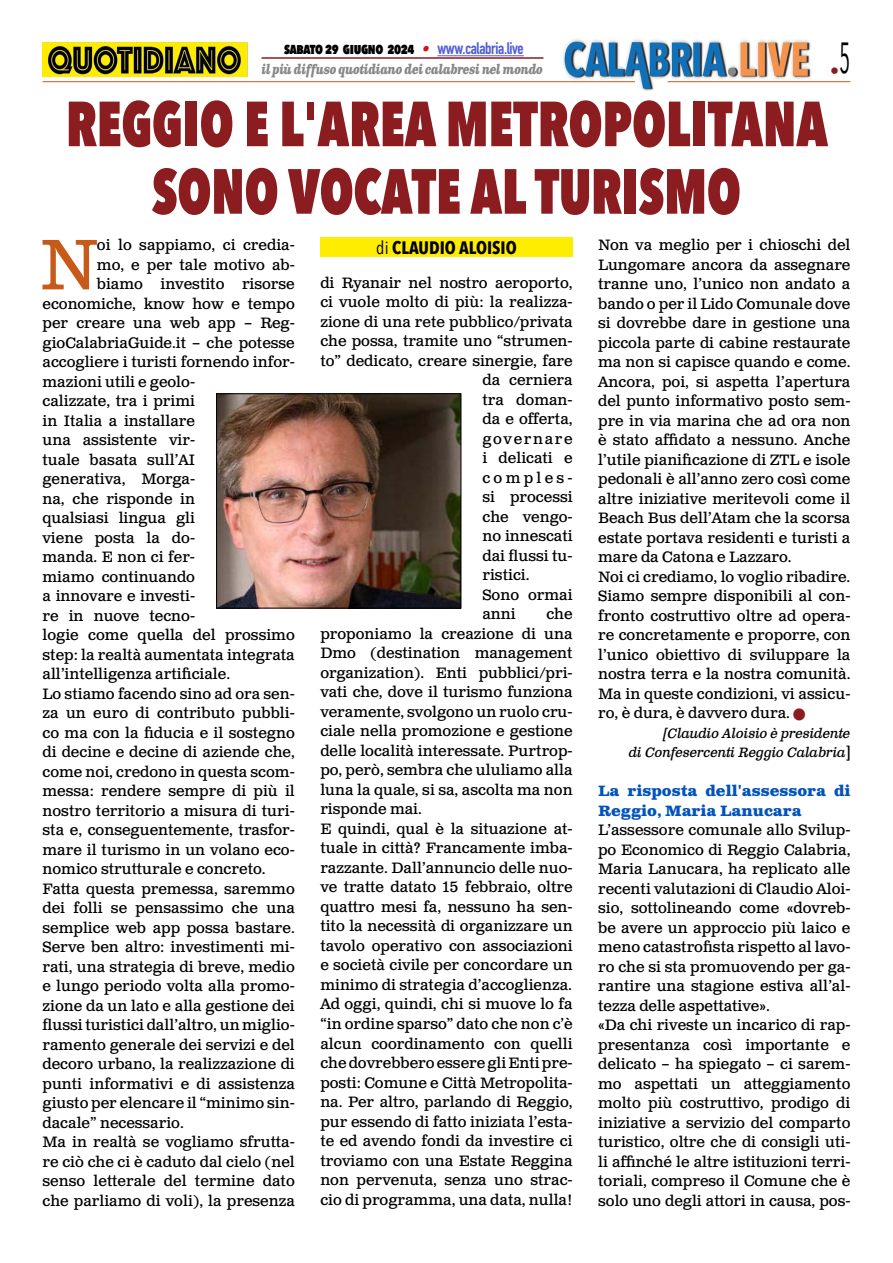
<style>
.page{position:relative;width:893px;height:1263px;background:#fff}
.page>*{position:absolute;margin:0;border:0;box-sizing:border-box;transform-origin:0 0}
.t1{font:71.25px "Clarendon Text Pro";color:#c85a19}
.t2{font:800 63px/67.5px "Avenir Next Condensed";color:#8b1c1f;text-align:center;scale:.84 1}
.t3{font:700 18px "Avenir Next Condensed";color:#000}
.t4{font:18px "Avenir Next Condensed";color:#8b1c1f}
.t5{font:15px/19.5px "Clarendon Text Pro";color:#000}
.t6{font:700 15px/19.5px "Clarendon Text Pro";color:#0253ba}
.t7{font:800 15px "Avenir Next Condensed";letter-spacing:-.03em;color:#000;scale:.9 1}
.t8{font:15px "Clarendon Text Pro";letter-spacing:.11em;color:#000}
.t9{font:15px "Clarendon Text Pro";letter-spacing:.22em;color:#000}
.t10{font:italic 13.5px/19.5px "Clarendon Text Pro";letter-spacing:-.015em;color:#000;text-align:right}
.t11{font:italic 700 13.5px "Clarendon Text Pro";letter-spacing:-.05em;color:#878787;scale:.79 1}
.s1{font-family:"Clarendon Text Pro";font-weight:700;font-style:italic;color:#ca181a}
.s2{font-family:"DIN Condensed";font-weight:700;font-size:16.5px;color:#4f5cd6}
.s3{color:#8b1c1f}
.s4{font-style:normal;font-size:15px}
.s5{font-weight:400}
</style>
<div class="page">
<img style="left:563px;top:39px;width:248px;height:51px">
<hr style="left:43px;top:81px;width:592px;height:1px;background:#c85a19">
<hr style="left:668px;top:81px;width:182px;height:1px;background:#c85a19">
<hr style="left:437px;top:55px;width:87px;height:1px;background:#4f5cd6">
<hr style="left:261px;top:57px;width:282px;height:2px;background:#8b1c1f">
<img style="left:43px;top:42px;width:204px;height:35px">
<div style="left:320px;top:238px;width:253px;height:19px;background:#ffed00"></div>
<img style="left:218px;top:396px;width:241px;height:210px">
<div style="left:216px;top:394px;width:245px;height:214px;border:1px solid #000"></div>
<p class="t4" style="left:830px;top:55px;width:22px">•<sup>5</sup></p>
<p class="t7" style="left:284px;top:39px;width:268px">sabato 29 giugno 2024 <span class="s1">•</span> <span class="s2">www.calabria.live</span></p>
<p class="t11" style="left:261px;top:61px;width:358px">il più diffuso quotidiano dei calabresi nel mondo</p>
<h2 class="t2" style="left:66px;top:90px;width:908px">REGGIO E L'AREA METROPOLITANA<br>SONO VOCATE AL TURISMO</h2>
<h1 class="t1" style="left:40px;top:222px;width:59px">N</h1>
<p class="t5" style="left:97px;top:236px;width:199px">oi lo sappiamo, ci credia-</p>
<p class="t5" style="left:598px;top:236px;width:254px">Non va meglio per i chioschi del Lungomare ancora da assegnare tranne uno, l’unico non andato a bando o per il Lido Comunale dove si dovrebbe dare in gestione una piccola parte di cabine restaurate ma non si capisce quando e come.<br>Ancora, poi, si aspetta l’apertura del punto informativo posto sem&shy;pre in via marina che ad ora non è stato affidato a nessuno. Anche l’utile pianificazione di ZTL e isole pedonali è all’anno zero così come altre iniziative meritevoli come il Beach Bus dell’Atam che la scorsa estate portava residenti e turisti a mare da Catona e Lazzaro.<br>Noi ci crediamo, lo voglio ribadire.<br>Siamo sempre disponibili al con&shy;fronto costruttivo oltre ad opera&shy;re concretamente e proporre, con l’unico obiettivo di sviluppare la nostra terra e la nostra comunità.<br>Ma in queste condizioni, vi assicu&shy;ro, è dura, è davvero dura. <span class="s3">■</span></p>
<p class="t10" style="left:629px;top:724px;width:223px">[Claudio Aloisio è presidente<br>di Confesercenti Reggio Calabria<span class="s4">]</span></p>
<p class="t6" style="left:598px;top:782px;width:254px">La risposta dell'assessora di<br>Reggio, Maria Lanucara</p>
<p class="t5" style="left:598px;top:821px;width:254px">L’assessore comunale allo Svilup&shy;po Economico di Reggio Calabria, Maria Lanucara, ha replicato alle recenti valutazioni di Claudio Aloi&shy;sio, sottolineando come «dovreb&shy;be avere un approccio più laico e meno catastrofista rispetto al lavo&shy;ro che si sta promuovendo per ga&shy;rantire una stagione estiva all’al&shy;tezza delle aspettative».<br>«Da chi riveste un incarico di rap&shy;presentanza così importante e delicato – ha spiegato – ci sarem&shy;mo aspettati un atteggiamento molto più costruttivo, prodigo di iniziative a servizio del comparto turistico, oltre che di consigli uti&shy;li affinché le altre istituzioni terri&shy;toriali, compreso il Comune che è solo uno degli attori in causa, pos-</p>
<p class="t3" style="left:376px;top:237px;width:142px"><span class="s5">di</span> CLAUDIO ALOISIO</p>
<p class="t5" style="left:97px;top:256px;width:199px">mo, e per tale motivo ab-</p>
<p class="t5" style="left:97px;top:275px;width:199px">biamo investito risorse</p>
<p class="t5" style="left:43px;top:295px;width:254px">economiche, know how e tempo</p>
<p class="t5" style="left:43px;top:314px;width:254px">per creare una web app – Reg-</p>
<p class="t5" style="left:43px;top:334px;width:254px">gioCalabriaGuide.it – che potesse</p>
<p class="t5" style="left:43px;top:353px;width:254px">accogliere i turisti fornendo infor-</p>
<p class="t5" style="left:43px;top:373px;width:154px">mazioni utili e geolo-</p>
<p class="t5" style="left:43px;top:392px;width:154px">calizzate, tra i primi</p>
<p class="t5" style="left:43px;top:412px;width:154px">in Italia a installare</p>
<p class="t5" style="left:43px;top:431px;width:154px">una assistente vir-</p>
<p class="t5" style="left:43px;top:451px;width:154px">tuale basata sull’AI</p>
<p class="t5" style="left:43px;top:470px;width:154px">generativa, Morga-</p>
<p class="t5" style="left:43px;top:490px;width:154px">na, che risponde in</p>
<p class="t5" style="left:43px;top:509px;width:154px">qualsiasi lingua gli</p>
<p class="t5" style="left:43px;top:529px;width:154px">viene posta la do-</p>
<p class="t5" style="left:43px;top:548px;width:154px">manda. E non ci fer-</p>
<p class="t5" style="left:43px;top:568px;width:154px">miamo continuando</p>
<p class="t5" style="left:43px;top:587px;width:154px">a innovare e investi-</p>
<p class="t5" style="left:43px;top:607px;width:154px">re in nuove tecno-</p>
<p class="t5" style="left:43px;top:626px;width:254px">logie come quella del prossimo</p>
<p class="t5" style="left:43px;top:646px;width:254px">step: la realtà aumentata integrata</p>
<p class="t5" style="left:43px;top:665px;width:189px">all’intelligenza artificiale.</p>
<p class="t5" style="left:43px;top:685px;width:254px">Lo stiamo facendo sino ad ora sen-</p>
<p class="t5" style="left:43px;top:704px;width:254px">za un euro di contributo pubbli-</p>
<p class="t5" style="left:43px;top:724px;width:254px">co ma con la fiducia e il sostegno</p>
<p class="t5" style="left:43px;top:743px;width:254px">di decine e decine di aziende che,</p>
<p class="t5" style="left:43px;top:763px;width:254px">come noi, credono in questa scom-</p>
<p class="t5" style="left:43px;top:782px;width:254px">messa: rendere sempre di più il</p>
<p class="t5" style="left:43px;top:802px;width:254px">nostro territorio a misura di turi-</p>
<p class="t5" style="left:43px;top:821px;width:254px">sta e, conseguentemente, trasfor-</p>
<p class="t5" style="left:43px;top:841px;width:254px">mare il turismo in un volano eco-</p>
<p class="t5" style="left:43px;top:860px;width:225px">nomico strutturale e concreto.</p>
<p class="t5" style="left:43px;top:880px;width:254px">Fatta questa premessa, saremmo</p>
<p class="t5" style="left:43px;top:899px;width:254px">dei folli se pensassimo che una</p>
<p class="t5" style="left:43px;top:919px;width:254px">semplice web app possa bastare.</p>
<p class="t5" style="left:43px;top:938px;width:254px">Serve ben altro: investimenti mi-</p>
<p class="t5" style="left:43px;top:958px;width:254px">rati, una strategia di breve, medio</p>
<p class="t5" style="left:43px;top:977px;width:254px">e lungo periodo volta alla promo-</p>
<p class="t5" style="left:43px;top:997px;width:254px">zione da un lato e alla gestione dei</p>
<p class="t5" style="left:43px;top:1016px;width:254px">flussi turistici dall’altro, un miglio-</p>
<p class="t5" style="left:43px;top:1036px;width:254px">ramento generale dei servizi e del</p>
<p class="t5" style="left:43px;top:1055px;width:254px">decoro urbano, la realizzazione di</p>
<p class="t5" style="left:43px;top:1075px;width:254px">punti informativi e di assistenza</p>
<p class="t5" style="left:43px;top:1094px;width:254px">giusto per elencare il “minimo sin-</p>
<p class="t5" style="left:43px;top:1114px;width:143px">dacale” necessario.</p>
<p class="t5" style="left:43px;top:1133px;width:254px">Ma in realtà se vogliamo sfrutta-</p>
<p class="t5" style="left:43px;top:1153px;width:254px">re ciò che ci è caduto dal cielo (nel</p>
<p class="t5" style="left:43px;top:1172px;width:254px">senso letterale del termine dato</p>
<p class="t5" style="left:43px;top:1192px;width:254px">che parliamo di voli), la presenza</p>
<p class="t5" style="left:320px;top:274px;width:254px">di Ryanair nel nostro aeroporto,</p>
<p class="t5" style="left:320px;top:293px;width:254px">ci vuole molto di più: la realizza-</p>
<p class="t5" style="left:320px;top:313px;width:254px">zione di una rete pubblico/privata</p>
<p class="t5" style="left:320px;top:332px;width:254px">che possa, tramite uno “strumen-</p>
<p class="t5" style="left:320px;top:352px;width:254px">to” dedicato, creare sinergie, fare</p>
<p class="t5" style="left:482px;top:371px;width:92px">da cerniera</p>
<p class="t5" style="left:482px;top:391px;width:92px">tra doman-</p>
<p class="t5" style="left:482px;top:410px;width:92px">da e offerta,</p>
<p class="t8" style="left:482px;top:430px;width:92px">governare</p>
<p class="t5" style="left:482px;top:449px;width:92px">i delicati e</p>
<p class="t9" style="left:482px;top:469px;width:92px">comples-</p>
<p class="t5" style="left:482px;top:488px;width:92px">si processi</p>
<p class="t5" style="left:482px;top:508px;width:92px">che vengo-</p>
<p class="t5" style="left:482px;top:527px;width:92px">no innescati</p>
<p class="t5" style="left:482px;top:547px;width:92px">dai flussi tu-</p>
<p class="t5" style="left:482px;top:566px;width:49px">ristici.</p>
<p class="t5" style="left:482px;top:586px;width:92px">Sono ormai</p>
<p class="t5" style="left:482px;top:605px;width:35px">anni</p>
<p class="t5" style="left:320px;top:605px;width:254px;text-indent:226px">che proponiamo la creazione di una<br>Dmo (destination management organization). Enti pubblici/pri&shy;vati che, dove il turismo funziona veramente, svolgono un ruolo cru&shy;ciale nella promozione e gestione delle località interessate. Purtrop&shy;po, però, sembra che ululiamo alla luna la quale, si sa, ascolta ma non risponde mai.<br>E quindi, qual è la situazione at&shy;tuale in città? Francamente imba&shy;razzante. Dall’annuncio delle nuo&shy;ve tratte datato 15 febbraio, oltre quattro mesi fa, nessuno ha sen&shy;tito la necessità di organizzare un tavolo operativo con associazioni e società civile per concordare un minimo di strategia d’accoglienza.<br>Ad oggi, quindi, chi si muove lo fa “in ordine sparso” dato che non c’è alcun coordinamento con quelli che dovrebbero essere gli Enti pre&shy;posti: Comune e Città Metropolita&shy;na. Per altro, parlando di Reggio, pur essendo di fatto iniziata l’esta&shy;te ed avendo fondi da investire ci troviamo con una Estate Reggina non pervenuta, senza uno strac&shy;cio di programma, una data, nulla!</p>
</div>
